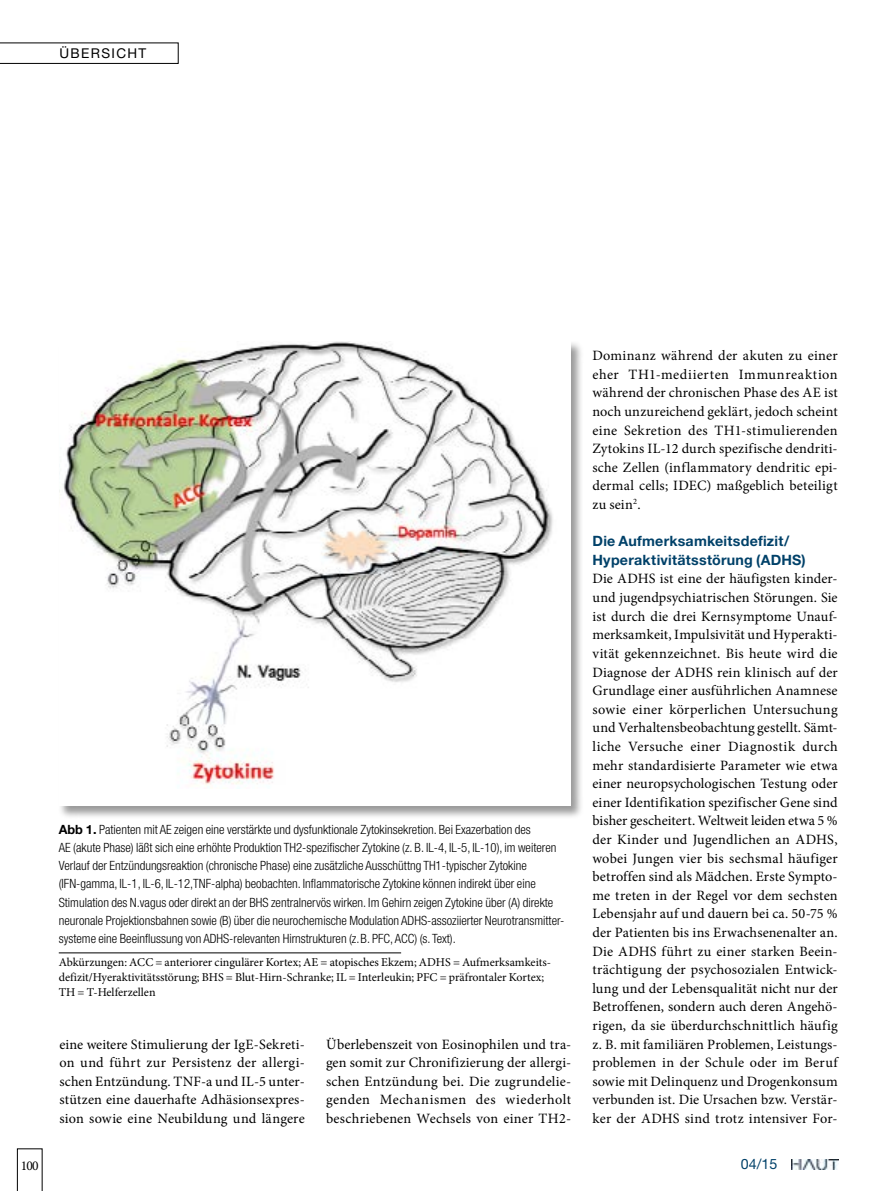
<style>
.page{position:relative;width:893px;height:1191px;background:#fff}
.page>*{position:absolute;margin:0;border:0;box-sizing:border-box;transform-origin:0 0}
.t1{font:14.25px/18.6px "Minion Pro";letter-spacing:.015em;color:#000;text-align:justify}
.t2{font:700 14.25px/18.6px "Helvetica Neue LT Std";letter-spacing:.015em;color:#004169}
.t3{font:14.25px "Helvetica Neue LT Std";color:#004169}
.t4{font:13.5px "Helvetica Neue LT Std";letter-spacing:.1em;color:#000}
.t5{font:13.5px "Minion Pro";color:#000}
.t6{font:300 condensed 12.75px/18px "Helvetica Neue LT Std";color:#000}
.t7{font:12px/15px "Minion Pro";color:#000}
.s1{font-weight:700;font-stretch:normal}
</style>
<div class="page">
<svg style="left:17px;top:1148px;width:26px;height:43px"></svg>
<svg style="left:0;top:43px;width:179px;height:21px"></svg>
<img style="left:791px;top:1159px;width:47px;height:10px">
<div style="left:59px;top:341px;width:525px;height:477px;background:#000;opacity:.4"></div>
<div style="left:59px;top:342px;width:512px;height:464px;background:#fff"></div>
<img style="left:59px;top:342px;width:494px;height:443px">
<hr style="left:59px;top:952px;width:342px;height:1px;background:#000">
<p class="t4" style="left:60px;top:45px;width:88px">ÜBERSICHT</p>
<p class="t6" style="left:59px;top:821px;width:507px"><span class="s1">Abb 1.</span> Patienten mit AE zeigen eine verstärkte und dysfunktionale Zytokinsekretion. Bei Exazerbation des<br>AE (akute Phase) läßt sich eine erhöhte Produktion TH2-spezifischer Zytokine (z. B. IL-4, IL-5, IL-10), im weiteren Verlauf der Entzündungsreaktion (chronische Phase) eine zusätzliche Ausschüttng TH1-typischer Zytokine (IFN-gamma, IL-1, IL-6, IL-12,TNF-alpha) beobachten. Inflammatorische Zytokine können indirekt über eine Stimulation des N.vagus oder direkt an der BHS zentralnervös wirken. Im Gehirn zeigen Zytokine über (A) direkte neuronale Projektionsbahnen sowie (B) über die neurochemische Modulation ADHS-assoziierter Neurotransmitter&shy;systeme eine Beeinflussung von ADHS-relevanten Hirnstrukturen (z.B. PFC, ACC) (s. Text).</p>
<p class="t7" style="left:59px;top:954px;width:494px">Abkürzungen: ACC = anteriorer cingulärer Kortex; AE = atopisches Ekzem; ADHS = Aufmerksamkeits&shy;defizit/Hyeraktivitätsstörung; BHS = Blut-Hirn-Schranke; IL = Interleukin; PFC = präfrontaler Kortex;<br>TH = T-Helferzellen</p>
<p class="t1" style="left:60px;top:1034px;width:247px">eine weitere Stimulierung der IgE-Sekreti&shy;on und führt zur Persistenz der allergi&shy;schen Entzündung. TNF-a und IL-5 unter&shy;stützen eine dauerhafte Adhäsionsexpres&shy;sion sowie eine Neubildung und längere</p>
<p class="t1" style="left:326px;top:1034px;width:247px">Überlebenszeit von Eosinophilen und tra&shy;gen somit zur Chronifizierung der allergi&shy;schen Entzündung bei. Die zugrundelie&shy;genden Mechanismen des wiederholt beschriebenen Wechsels von einer TH2-</p>
<p class="t1" style="left:592px;top:346px;width:247px">Dominanz während der akuten zu einer eher TH1-mediierten Immunreaktion während der chronischen Phase des AE ist noch unzureichend geklärt, jedoch scheint eine Sekretion des TH1-stimulierenden Zytokins IL-12 durch spezifische dendriti&shy;sche Zellen (inflammatory dendritic epi&shy;dermal cells; IDEC) maßgeblich beteiligt zu sein<sup>2</sup>.</p>
<p class="t2" style="left:592px;top:531px;width:215px">Die Aufmerksamkeitsdefizit/<br>Hyperaktivitätsstörung (ADHS)</p>
<p class="t1" style="left:592px;top:569px;width:247px">Die ADHS ist eine der häufigsten kinder&shy;und jugendpsychiatrischen Störungen. Sie ist durch die drei Kernsymptome Unauf&shy;merksamkeit, Impulsivität und Hyperakti&shy;vität gekennzeichnet. Bis heute wird die Diagnose der ADHS rein klinisch auf der Grundlage einer ausführlichen Anamnese sowie einer körperlichen Untersuchung und Verhaltensbeobachtung gestellt. Sämt&shy;liche Versuche einer Diagnostik durch mehr standardisierte Parameter wie etwa einer neuropsychologischen Testung oder einer Identifikation spezifischer Gene sind bisher gescheitert. Weltweit leiden etwa 5 % der Kinder und Jugendlichen an ADHS, wobei Jungen vier bis sechsmal häufiger betroffen sind als Mädchen. Erste Sympto&shy;me treten in der Regel vor dem sechsten Lebensjahr auf und dauern bei ca. 50-75 % der Patienten bis ins Erwachsenenalter an.<br>Die ADHS führt zu einer starken Beein&shy;trächtigung der psychosozialen Entwick&shy;lung und der Lebensqualität nicht nur der Betroffenen, sondern auch deren Angehö&shy;rigen, da sie überdurchschnittlich häufig z. B. mit familiären Problemen, Leistungs&shy;problemen in der Schule oder im Beruf sowie mit Delinquenz und Drogenkonsum verbunden ist. Die Ursachen bzw. Verstär&shy;ker der ADHS sind trotz intensiver For-</p>
<p class="t5" style="left:21px;top:1156px;width:20px">100</p>
<p class="t3" style="left:741px;top:1155px;width:38px">04/15</p>
</div>
